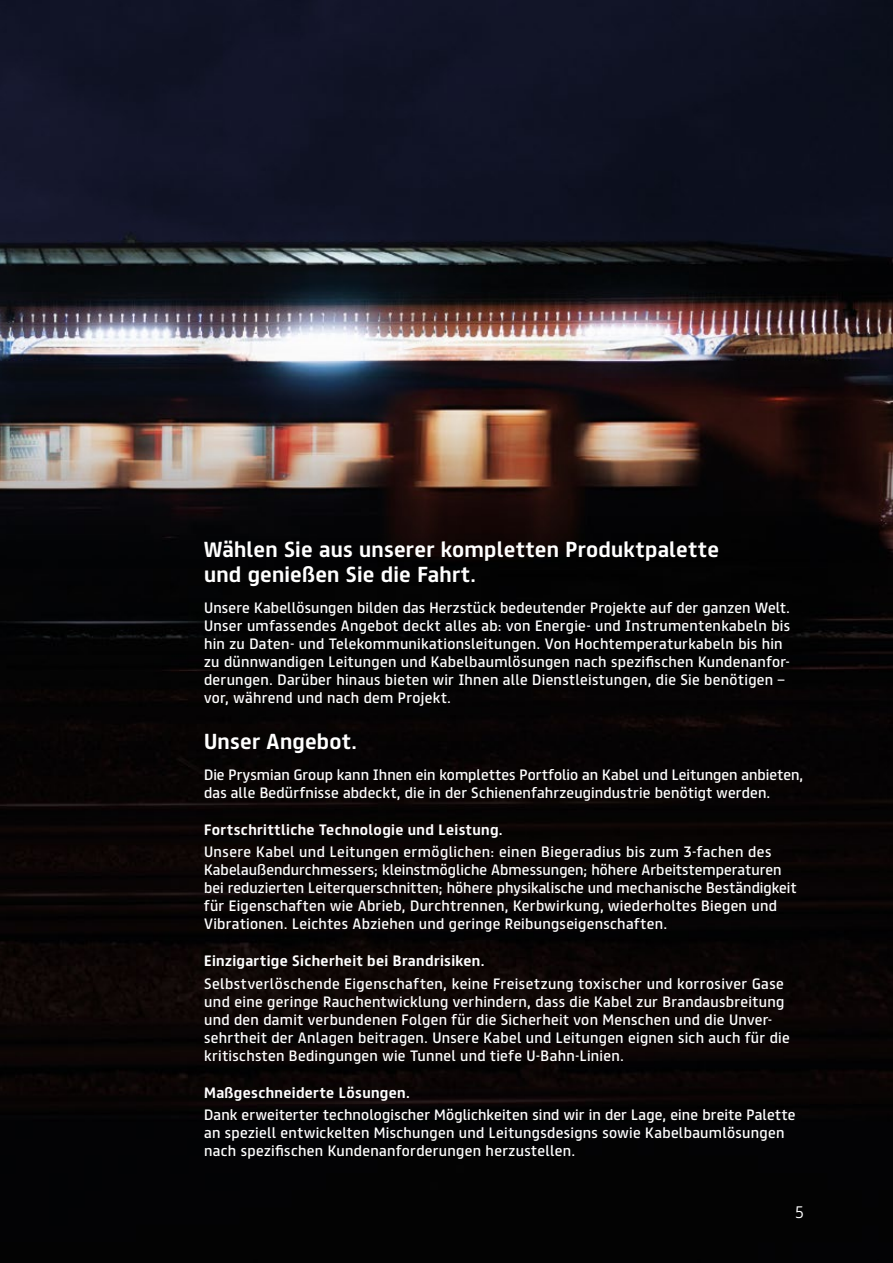
<style>
.page{position:relative;width:893px;height:1263px;background:#fff}
.page>*{position:absolute;margin:0;border:0;box-sizing:border-box;transform-origin:0 0}
.t1{font:700 19.5px/25.5px "FS Truman";letter-spacing:.01em;color:#fff}
.t2{font:300 15px "FS Truman";color:#fff}
.t3{font:13.5px/18px "FS Truman";letter-spacing:.02em;color:#fff}
.t4{font:700 13.5px "FS Truman";letter-spacing:.025em;color:#fff}
</style>
<div class="page">
<img style="left:0;top:0;width:893px;height:1263px">
<h1 class="t1" style="left:204px;top:534px;width:516px">Wählen Sie aus unserer kompletten Produktpalette und genießen Sie die Fahrt.</h1>
<p class="t3" style="left:204px;top:597px;width:588px">Unsere Kabellösungen bilden das Herzstück bedeutender Projekte auf der ganzen Welt.<br>Unser umfassendes Angebot deckt alles ab: von Energie- und Instrumentenkabeln bis hin zu Daten- und Telekommunikationsleitungen. Von Hochtemperaturkabeln bis hin zu dünnwandigen Leitungen und Kabelbaumlösungen nach spezifischen Kundenanfor&shy;derungen. Darüber hinaus bieten wir Ihnen alle Dienstleistungen, die Sie benötigen – vor, während und nach dem Projekt.</p>
<h1 class="t1" style="left:204px;top:727px;width:154px">Unser Angebot.</h1>
<p class="t3" style="left:204px;top:764px;width:601px">Die Prysmian Group kann Ihnen ein komplettes Portfolio an Kabel und Leitungen anbieten, das alle Bedürfnisse abdeckt, die in der Schienenfahrzeugindustrie benötigt werden.</p>
<p class="t4" style="left:204px;top:818px;width:300px">Fortschrittliche Technologie und Leistung.</p>
<p class="t3" style="left:204px;top:842px;width:594px">Unsere Kabel und Leitungen ermöglichen: einen Biegeradius bis zum 3-fachen des Kabelaußendurchmessers; kleinstmögliche Abmessungen; höhere Arbeitstemperaturen bei reduzierten Leiterquerschnitten; höhere physikalische und mechanische Beständigkeit für Eigenschaften wie Abrieb, Durchtrennen, Kerbwirkung, wiederholtes Biegen und Vibrationen. Leichtes Abziehen und geringe Reibungseigenschaften.</p>
<p class="t4" style="left:204px;top:949px;width:282px">Einzigartige Sicherheit bei Brandrisiken.</p>
<p class="t3" style="left:204px;top:973px;width:587px">Selbstverlöschende Eigenschaften, keine Freisetzung toxischer und korrosiver Gase und eine geringe Rauchentwicklung verhindern, dass die Kabel zur Brandausbreitung und den damit verbundenen Folgen für die Sicherheit von Menschen und die Unver&shy;sehrtheit der Anlagen beitragen. Unsere Kabel und Leitungen eignen sich auch für die kritischsten Bedingungen wie Tunnel und tiefe U-Bahn-Linien.</p>
<p class="t4" style="left:204px;top:1080px;width:207px">Maßgeschneiderte Lösungen.</p>
<p class="t3" style="left:204px;top:1104px;width:593px">Dank erweiterter technologischer Möglichkeiten sind wir in der Lage, eine breite Palette an speziell entwickelten Mischungen und Leitungsdesigns sowie Kabelbaumlösungen nach spezifischen Kundenanforderungen herzustellen.</p>
<p class="t2" style="left:795px;top:1199px;width:10px">5</p>
</div>
